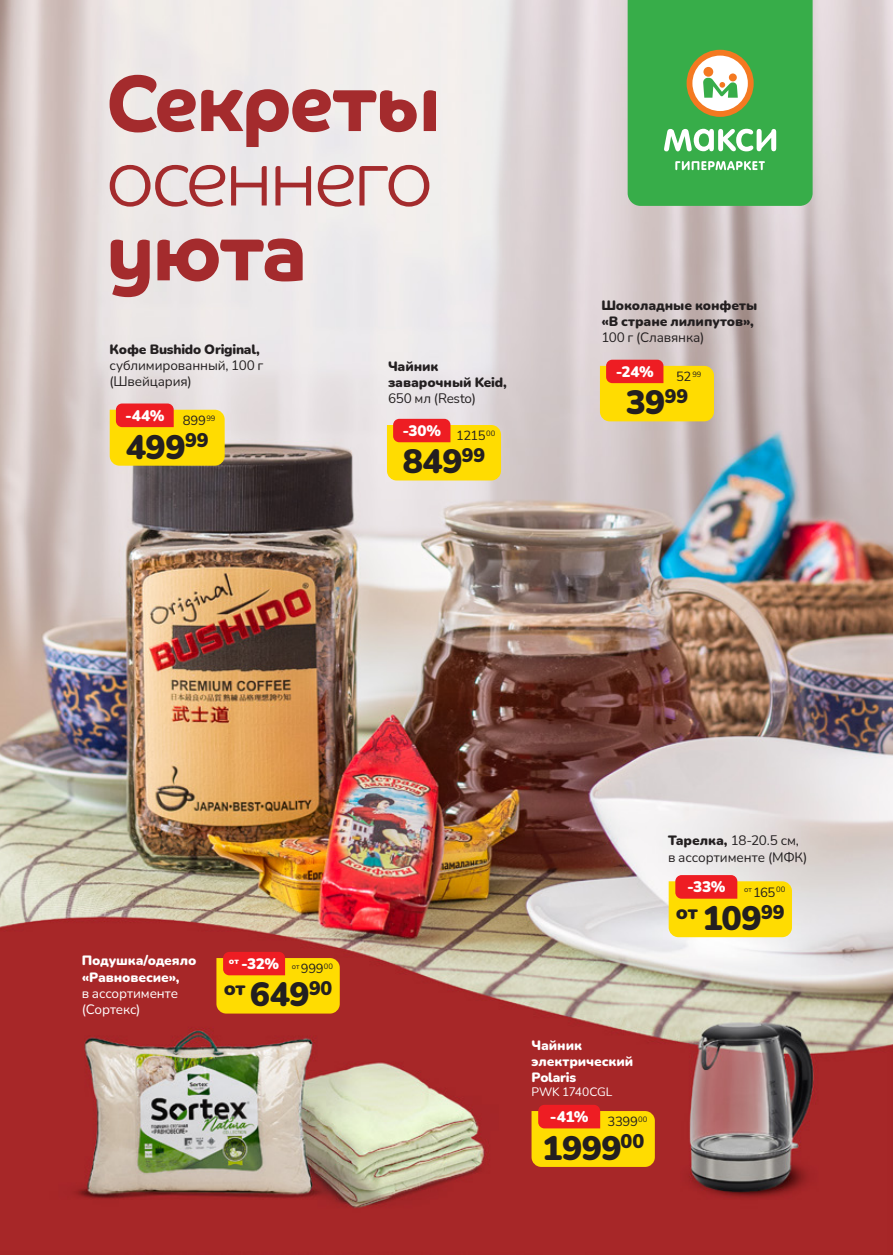
<style>
.page{position:relative;width:893px;height:1255px;background:#fff}
.page>*{position:absolute;margin:0;border:0;box-sizing:border-box;transform-origin:0 0}
.t1{font:700 79.8px/149.2px "Co Headline";letter-spacing:-.02em;color:#a42b2d;scale:.96 1}
.t2{font:300 79.8px "Co Headline";letter-spacing:-.02em;color:#a42b2d;scale:.96 1}
.Цена_на_акцию{font:900 34.05px "Nunito";color:#231f20}
.Цена_на_акцию-2{font:900 33.9px "Nunito";color:#231f20}
.Цена_на_акцию-3{font:900 33.75px "Nunito";color:#231f20}
.Цена_на_акцию-4{font:900 19.8px "Nunito";color:#231f20}
.Цена_на_акцию-5{font:900 19.65px "Nunito";color:#231f20}
.Скидка{font:900 15.3px "Nunito";color:#fff}
.Скидка-2{font:900 15.15px "Nunito";color:#fff}
.Наименование{font:13.5px/16.2px "Nunito";letter-spacing:-.01em;color:#231f20}
.Наименование-2{font:900 13.5px/16.2px "Nunito";letter-spacing:-.01em;color:#231f20}
.Наименование-3{font:900 13.5px/16.2px "Nunito";letter-spacing:-.01em;color:#fff}
.Наименование-4{font:13.5px "Nunito";letter-spacing:-.005em;color:#fff}
.Цена_до_акции{font:13.2px "Nunito";letter-spacing:-.025em;color:#231f20}
.Цена_до_акции-2{font:13.05px "Nunito";letter-spacing:-.045em;color:#231f20}
.Наименование-5{font:12px "Nunito";letter-spacing:-.005em;color:#fff}
.Цена_до_акции-3{font:7.65px "Nunito";letter-spacing:.005em;color:#231f20}
.s1{font-weight:900}
.s2{font-size:13.05px}
.s3{font-size:33.75px}
.s4{font-size:33.9px}
</style>
<div class="page">
<img style="left:0;top:0;width:893px;height:1254px">
<svg style="left:628px;top:0;width:185px;height:206px;background:#50b359"></svg>
<svg style="left:110px;top:403px;width:115px;height:62px;background:#f9b816"></svg>
<svg style="left:216px;top:951px;width:124px;height:62px;background:#f4aa0a"></svg>
<svg style="left:669px;top:875px;width:123px;height:62px;background:#fab815"></svg>
<svg style="left:387px;top:419px;width:114px;height:61px;background:#fab714"></svg>
<svg style="left:600px;top:360px;width:114px;height:61px;background:#f8b612"></svg>
<svg style="left:531px;top:1104px;width:124px;height:62px;background:#f5aa0a"></svg>
<p class="t1" style="left:106px;top:29px;width:349px">Секреты уюта</p>
<p class="t2" style="left:106px;top:102px;width:341px">осеннего</p>
<p class="Наименование" style="left:109px;top:341px;width:155px"><span class="s1">Кофе Bushido Original, </span>сублимированный, 100 г (Швейцария)</p>
<p class="Скидка" style="left:125px;top:404px;width:41px">-44%</p>
<p class="Цена_до_акции-3" style="left:206px;top:412px;width:11px">99</p>
<p class="Цена_до_акции" style="left:183px;top:411px;width:25px">899</p>
<p class="Цена_на_акцию" style="left:126px;top:422px;width:84px">499<sup>99</sup></p>
<p class="Наименование-2" style="left:388px;top:357px;width:52px">Чайник</p>
<p class="Наименование-2" style="left:388px;top:374px;width:120px">заварочный Keid,</p>
<p class="Наименование" style="left:388px;top:390px;width:89px">650 мл (Resto)</p>
<p class="Скидка-2" style="left:402px;top:420px;width:40px">-30%</p>
<p class="Цена_до_акции-3" style="left:486px;top:428px;width:11px">00</p>
<p class="Цена_до_акции-2" style="left:456px;top:426px;width:31px">1215</p>
<p class="Цена_на_акцию-3" style="left:403px;top:437px;width:84px">849<sup>99</sup></p>
<p class="Наименование-2" style="left:601px;top:297px;width:157px">Шоколадные конфеты «В стране лилипутов»,</p>
<p class="Наименование" style="left:601px;top:329px;width:104px">100 г (Славянка)</p>
<p class="Скидка-2" style="left:616px;top:360px;width:39px">-24%</p>
<p class="Цена_до_акции-3" style="left:692px;top:369px;width:11px">99</p>
<p class="Цена_до_акции-2" style="left:676px;top:367px;width:17px">52</p>
<p class="Цена_на_акцию-3" style="left:626px;top:378px;width:64px">39<sup>99</sup></p>
<p class="Наименование-3" style="left:82px;top:951px;width:116px">Подушка/одеяло «Равновесие»,</p>
<p class="Наименование-4" style="left:82px;top:983px;width:98px">в ассортименте</p>
<p class="Наименование-4" style="left:82px;top:999px;width:60px">(Сортекс)</p>
<p class="Скидка-2" style="left:229px;top:952px;width:52px"><sup>от</sup> -32%</p>
<p class="Цена_до_акции-3" style="left:292px;top:960px;width:43px">от <span class="s2">999</span>00</p>
<p class="Цена_на_акцию-5" style="left:224px;top:974px;width:110px">от <span class="s3">649</span>90</p>
<p class="Наименование" style="left:668px;top:832px;width:141px"><span class="s1">Тарелка,</span> 18-20.5 см, в ассортименте (МФК)</p>
<p class="Скидка" style="left:687px;top:876px;width:40px">-33%</p>
<p class="Цена_до_акции-3" style="left:776px;top:884px;width:11px">00</p>
<p class="Цена_до_акции" style="left:744px;top:882px;width:33px"><sup>от</sup> 165</p>
<p class="Цена_на_акцию-4" style="left:676px;top:897px;width:110px">от <span class="s4">109</span>99</p>
<p class="Наименование-3" style="left:531px;top:1036px;width:52px">Чайник</p>
<p class="Наименование-3" style="left:531px;top:1052px;width:103px">электрический</p>
<p class="Наименование-3" style="left:531px;top:1068px;width:46px">Polaris</p>
<p class="Наименование-5" style="left:531px;top:1083px;width:82px">PWK 1740CGL</p>
<p class="Скидка" style="left:550px;top:1105px;width:40px">-41%</p>
<p class="Цена_до_акции-3" style="left:638px;top:1113px;width:11px">00</p>
<p class="Цена_до_акции" style="left:608px;top:1112px;width:32px">3399</p>
<p class="Цена_на_акцию-2" style="left:542px;top:1123px;width:104px">1999<sup>00</sup></p>
</div>
